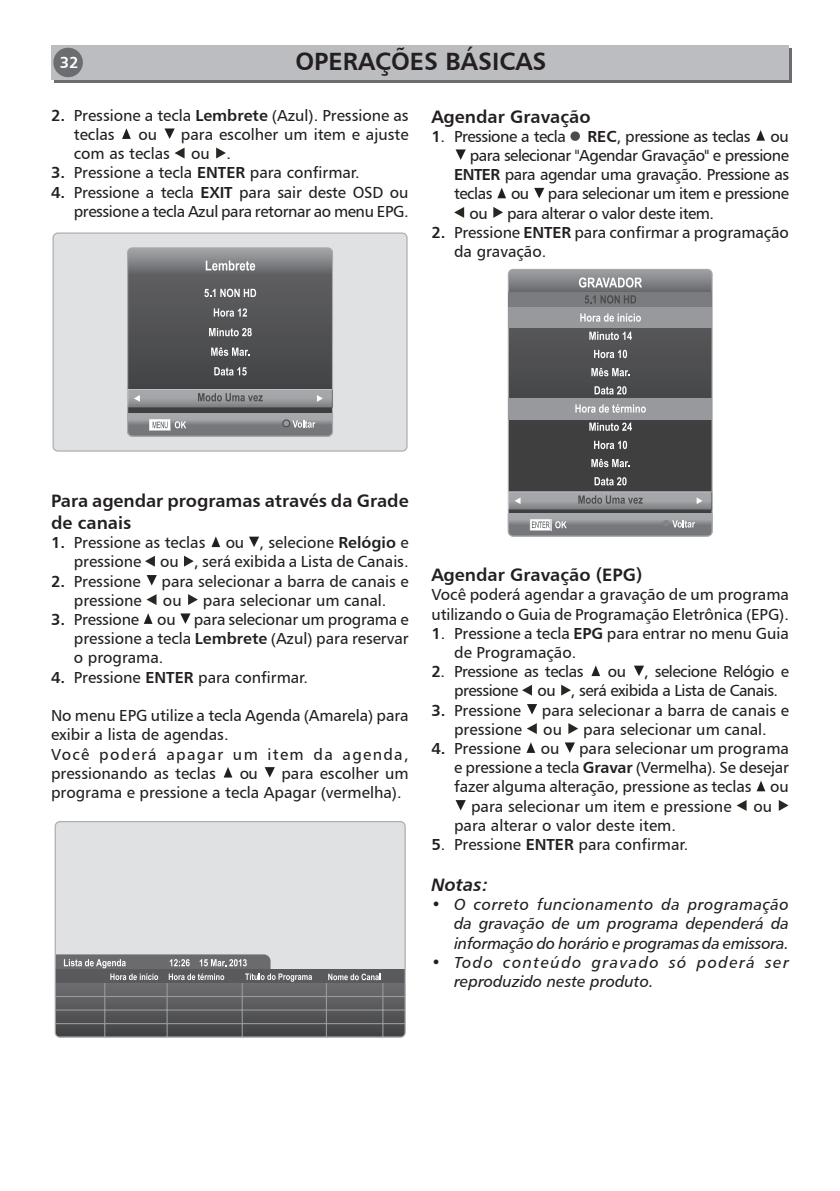
<style>
.page{position:relative;width:840px;height:1191px;background:#fff}
.page>*{position:absolute;margin:0;border:0;box-sizing:border-box;transform-origin:0 0}
.t1{font:25px "Humanist 777 BT Bold B";color:#231f20}
.t2{font:18px/21.6px "Humanist 777 BT Bold B";color:#231f20}
.t3{font:18px "Humanist 777 BT Bold Italic B";color:#231f20}
.t4{font:16px/19.2px "Humanist 777 BT Roman B";color:#231f20}
.t5{font:16px/19.2px "Humanist 777 BT Roman B";letter-spacing:-.03em;color:#231f20}
.t6{font:16px/19.2px "Humanist 777 BT Italic B";color:#231f20;text-align:justify}
.t7{font:16px/19.2px "Humanist 777 BT Roman B";letter-spacing:-.025em;color:#231f20;text-align:right}
.t8{font:16px/19.2px "Humanist 777 BT Italic B";letter-spacing:.085em;color:#231f20}
.t9{font:16px "Humanist 777 BT Bold B";color:#fff}
.s1{font-family:"Humanist 777 BT Bold B"}
</style>
<div class="page">
<svg style="left:54px;top:48px;width:737px;height:34px;background:#86878a"></svg>
<div style="left:51px;top:45px;width:737px;height:34px;background:#bcbdc0"></div>
<div style="left:53px;top:48px;width:30px;height:29px;background:#6c6d70;border-radius:50%"></div>
<div style="left:570px;top:131px;width:9px;height:10px;background:#4b4c4d;border-radius:50%"></div>
<svg style="left:756px;top:130px;width:8px;height:11px"></svg>
<svg style="left:455px;top:149px;width:10px;height:11px"></svg>
<svg style="left:497px;top:188px;width:9px;height:10px"></svg>
<svg style="left:534px;top:188px;width:10px;height:10px"></svg>
<svg style="left:454px;top:207px;width:10px;height:11px"></svg>
<svg style="left:493px;top:207px;width:10px;height:11px"></svg>
<svg style="left:591px;top:665px;width:8px;height:11px"></svg>
<svg style="left:634px;top:665px;width:9px;height:11px"></svg>
<svg style="left:522px;top:685px;width:9px;height:10px"></svg>
<svg style="left:561px;top:684px;width:9px;height:11px"></svg>
<svg style="left:527px;top:704px;width:10px;height:10px"></svg>
<svg style="left:527px;top:723px;width:9px;height:11px"></svg>
<svg style="left:568px;top:723px;width:10px;height:11px"></svg>
<svg style="left:526px;top:742px;width:9px;height:11px"></svg>
<svg style="left:564px;top:742px;width:10px;height:11px"></svg>
<svg style="left:756px;top:781px;width:9px;height:10px"></svg>
<svg style="left:455px;top:800px;width:10px;height:10px"></svg>
<svg style="left:736px;top:800px;width:10px;height:11px"></svg>
<svg style="left:778px;top:800px;width:10px;height:11px"></svg>
<svg style="left:509px;top:269px;width:202px;height:222px;background:#4f4f51"></svg>
<div style="left:507px;top:269px;width:205px;height:267px;border:1px solid #a8a9ad;border-radius:5px"></div>
<div style="left:508px;top:398px;width:203px;height:21px;background:#97999c"></div>
<div style="left:508px;top:306px;width:203px;height:21px;background:#97999c"></div>
<div style="left:508px;top:292px;width:203px;height:14px;background:#7a7c7f"></div>
<svg style="left:585px;top:295px;width:50px;height:8px"></svg>
<svg style="left:580px;top:313px;width:60px;height:9px"></svg>
<svg style="left:589px;top:332px;width:42px;height:8px"></svg>
<svg style="left:593px;top:350px;width:33px;height:8px"></svg>
<svg style="left:591px;top:368px;width:38px;height:8px"></svg>
<svg style="left:594px;top:386px;width:32px;height:8px"></svg>
<svg style="left:575px;top:404px;width:70px;height:9px"></svg>
<svg style="left:589px;top:422px;width:42px;height:9px"></svg>
<svg style="left:593px;top:441px;width:33px;height:8px"></svg>
<svg style="left:591px;top:459px;width:38px;height:8px"></svg>
<svg style="left:594px;top:477px;width:32px;height:8px"></svg>
<svg style="left:578px;top:277px;width:63px;height:10px"></svg>
<svg style="left:507px;top:491px;width:205px;height:46px;background:#8f9093"></svg>
<svg style="left:122px;top:128px;width:9px;height:11px"></svg>
<svg style="left:164px;top:128px;width:11px;height:11px"></svg>
<svg style="left:174px;top:148px;width:10px;height:10px"></svg>
<svg style="left:216px;top:147px;width:10px;height:11px"></svg>
<svg style="left:211px;top:536px;width:9px;height:11px"></svg>
<svg style="left:249px;top:536px;width:10px;height:11px"></svg>
<svg style="left:145px;top:556px;width:10px;height:10px"></svg>
<svg style="left:184px;top:555px;width:10px;height:11px"></svg>
<svg style="left:146px;top:575px;width:11px;height:10px"></svg>
<svg style="left:146px;top:594px;width:10px;height:11px"></svg>
<svg style="left:188px;top:594px;width:10px;height:11px"></svg>
<svg style="left:144px;top:613px;width:8px;height:11px"></svg>
<svg style="left:180px;top:613px;width:10px;height:11px"></svg>
<svg style="left:224px;top:767px;width:8px;height:10px"></svg>
<svg style="left:264px;top:767px;width:11px;height:10px"></svg>
<div style="left:53px;top:233px;width:354px;height:218px;background:#e0e1e3;border-radius:5px"></div>
<div style="left:52px;top:232px;width:355px;height:219px;border:1px solid #a8a9ad;border-radius:5px"></div>
<svg style="left:127px;top:248px;width:206px;height:189px;background:#6b6c6e"></svg>
<div style="left:55px;top:821px;width:350px;height:216px;background:#e0e1e3;border-radius:5px"></div>
<svg style="left:55px;top:954px;width:350px;height:83px;background:#6f6f72"></svg>
<p class="t9" style="left:60px;top:52px;width:20px">32</p>
<h1 class="t1" style="left:295px;top:46px;width:165px">Operações básicas</h1>
<p class="t2" style="left:431px;top:105px;width:161px">Agendar Gravação</p>
<p class="t5" style="left:431px;top:126px;width:136px"><span class="s1">1</span>. Pressione a tecla</p>
<p class="t5" style="left:587px;top:126px;width:164px"><span class="s1">REC</span>, pressione as teclas</p>
<p class="t4" style="left:770px;top:126px;width:20px">ou</p>
<p class="t5" style="left:469px;top:146px;width:320px">para selecionar "Agendar Gravação" e pressione</p>
<p class="t5" style="left:454px;top:165px;width:336px"><span class="s1">ENTER</span> para agendar uma gravação. Pressione as</p>
<p class="t5" style="left:454px;top:184px;width:336px">teclas ou para selecionar um item e pressione</p>
<p class="t5" style="left:469px;top:203px;width:246px">ou para alterar o valor deste item.</p>
<p class="t4" style="left:454px;top:222px;width:336px;text-indent:-23px"><span class="s1">2.</span> Pressione <span class="s1">ENTER</span> para confirmar a programação da gravação.</p>
<p class="t4" style="left:74px;top:105px;width:336px;text-indent:-23px"><span class="s1">2.</span> Pressione a tecla <span class="s1">Lembrete</span> (Azul). Pressione as teclas</p>
<p class="t4" style="left:138px;top:125px;width:20px">ou</p>
<p class="t4" style="left:181px;top:125px;width:229px">para escolher um item e ajuste</p>
<p class="t4" style="left:74px;top:144px;width:98px">com as teclas</p>
<p class="t4" style="left:191px;top:144px;width:41px">ou .</p>
<p class="t4" style="left:51px;top:163px;width:310px"><span class="s1">3.</span> Pressione a tecla <span class="s1">ENTER</span> para confirmar.</p>
<p class="t7" style="left:51px;top:182px;width:359px"><span class="s1">4.</span> Pressione a tecla <span class="s1">EXIT</span> para sair deste OSD ou pressione a tecla Azul para retornar ao menu EPG.</p>
<p class="t2" style="left:51px;top:490px;width:359px">Para agendar programas através da Grade de canais</p>
<p class="t4" style="left:51px;top:533px;width:156px"><span class="s1">1.</span> Pressione as teclas</p>
<p class="t4" style="left:74px;top:533px;width:336px;text-align:right">ou , selecione <span class="s1">Relógio</span> e<br>pressione ou , será exibida a Lista de Canais.</p>
<p class="t4" style="left:51px;top:571px;width:91px"><span class="s1">2.</span> Pressione</p>
<p class="t4" style="left:161px;top:571px;width:248px">para selecionar a barra de canais e</p>
<p class="t4" style="left:74px;top:590px;width:69px">pressione</p>
<p class="t4" style="left:163px;top:590px;width:20px">ou</p>
<p class="t4" style="left:203px;top:590px;width:185px">para selecionar um canal.</p>
<p class="t4" style="left:74px;top:609px;width:336px;text-align:justify;text-indent:-23px"><span class="s1">3.</span> Pressione ou para selecionar um programa e pressione a tecla <span class="s1">Lembrete</span> (Azul) para reservar o programa.</p>
<p class="t4" style="left:51px;top:667px;width:258px"><span class="s1">4.</span> Pressione <span class="s1">ENTER</span> para confirmar.</p>
<p class="t4" style="left:51px;top:705px;width:359px">No menu EPG utilize a tecla Agenda (Amarela) para exibir a lista de agendas.<br>Você poderá apagar um item da agenda, pressionando as teclas</p>
<p class="t4" style="left:51px;top:763px;width:359px;text-indent:230px">para escolher um programa e pressione a tecla Apagar (vermelha).</p>
<p class="t4" style="left:239px;top:763px;width:20px">ou</p>
<p class="t2" style="left:431px;top:563px;width:212px">Agendar Gravação (EPG)</p>
<p class="t4" style="left:431px;top:585px;width:359px">Você poderá agendar a gravação de um programa utilizando o Guia de Programação Eletrônica (EPG).</p>
<p class="t4" style="left:454px;top:623px;width:336px;text-indent:-23px"><span class="s1">1</span>. Pressione a tecla <span class="s1">EPG</span> para entrar no menu Guia de Programação.</p>
<p class="t7" style="left:431px;top:662px;width:154px"><span class="s1">2</span>. Pressione as teclas</p>
<p class="t5" style="left:454px;top:662px;width:336px;text-indent:154px">ou , selecione Relógio e pressione ou , será exibida a Lista de Canais.</p>
<p class="t4" style="left:431px;top:700px;width:91px"><span class="s1">3.</span> Pressione</p>
<p class="t4" style="left:541px;top:700px;width:248px">para selecionar a barra de canais e</p>
<p class="t4" style="left:454px;top:719px;width:69px">pressione</p>
<p class="t4" style="left:543px;top:719px;width:20px">ou</p>
<p class="t4" style="left:583px;top:719px;width:185px">para selecionar um canal.</p>
<p class="t4" style="left:431px;top:738px;width:359px"><span class="s1">4.</span> Pressione ou para selecionar um programa</p>
<p class="t4" style="left:454px;top:758px;width:336px">e pressione a tecla <span class="s1">Gravar</span> (Vermelha). Se desejar</p>
<p class="t4" style="left:454px;top:777px;width:336px">fazer alguma alteração, pressione as teclas ou</p>
<p class="t4" style="left:470px;top:796px;width:262px">para selecionar um item e pressione</p>
<p class="t4" style="left:753px;top:796px;width:20px">ou</p>
<p class="t4" style="left:454px;top:815px;width:223px">para alterar o valor deste item.</p>
<p class="t4" style="left:431px;top:834px;width:258px"><span class="s1">5</span>. Pressione <span class="s1">ENTER</span> para confirmar.</p>
<p class="t3" style="left:431px;top:873px;width:59px">Notas:</p>
<p class="t6" style="left:454px;top:894px;width:336px;text-indent:-23px">• O correto funcionamento da programação da gravação de um programa dependerá da informação do horário e programas da emissora.</p>
<p class="t8" style="left:454px;top:952px;width:336px;text-indent:-23px">• Todo conteúdo gravado só poderá ser reproduzido neste produto.</p>
</div>
